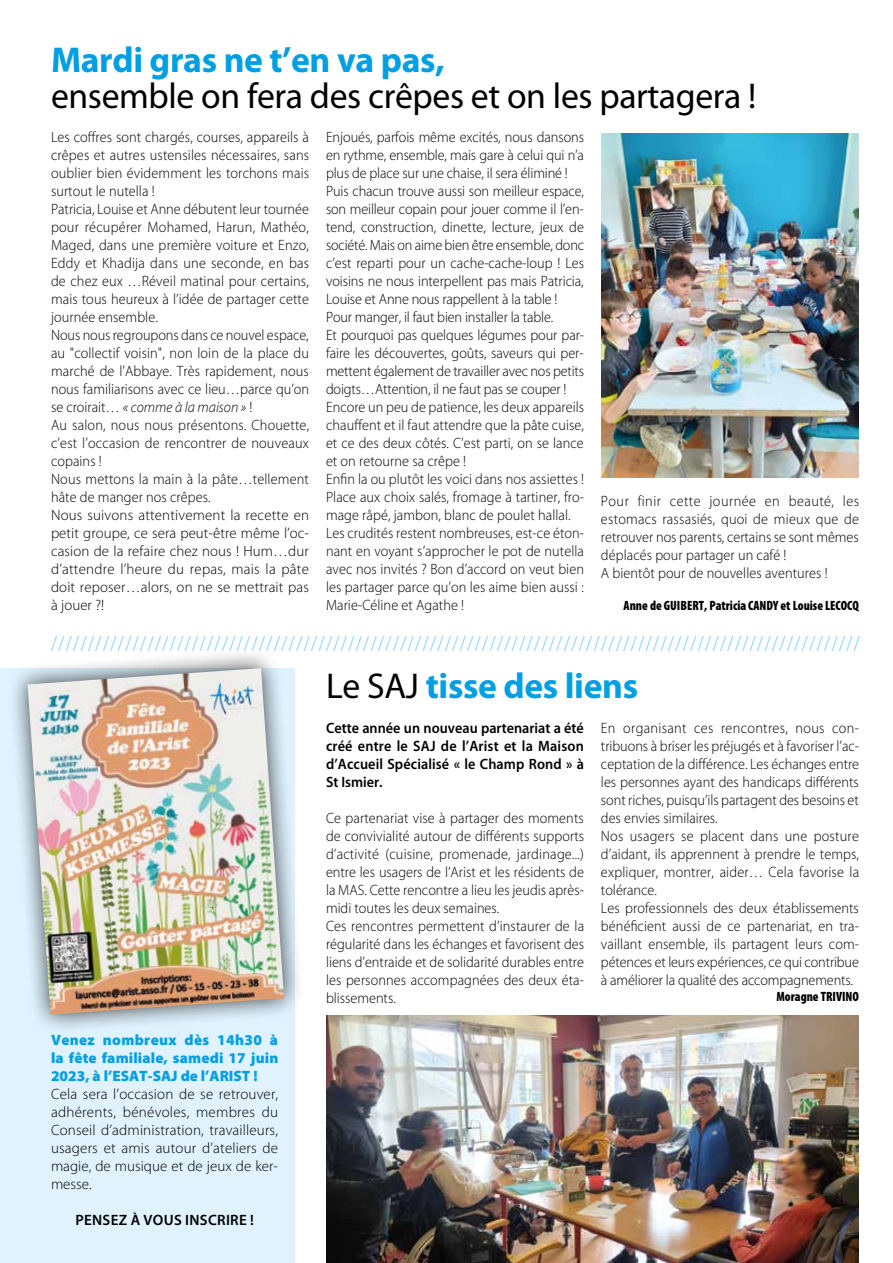
<style>
.page{position:relative;width:893px;height:1263px;background:#fff}
.page>*{position:absolute;margin:0;border:0;box-sizing:border-box;transform-origin:0 0}
.t1{font:36px "Myriad Pro";letter-spacing:-.01em;color:#000}
.t2{font:700 36px "Myriad Pro";letter-spacing:-.01em;color:#009fe3}
.t3{font:300 condensed 18px "Univers LT Std";color:#83d0f5}
.t4{font:300 15px/18px "Myriad Pro";letter-spacing:.005em;color:#000;scale:.95 1}
.t5{font:300 15px/18px "Myriad Pro";letter-spacing:.005em;color:#000;text-align:justify}
.t6{font:600 15px/18px "Myriad Pro";letter-spacing:.005em;color:#000;text-align:justify;scale:.95 1}
.t7{font:900 15px/18px "Myriad Pro";letter-spacing:.01em;color:#009fe3;text-align:justify}
.t8{font:600 15px "Myriad Pro";letter-spacing:.005em;color:#000}
.t9{font:900 condensed 13.5px "Myriad Pro";color:#000;scale:.96 1}
.s1{font-style:italic}
.s2{font-weight:400;color:#000}
</style>
<div class="page">
<div style="left:0;top:669px;width:294px;height:594px;background:#dff2fd"></div>
<img style="left:601px;top:134px;width:258px;height:344px">
<img style="left:326px;top:1015px;width:533px;height:248px">
<div style="left:8px;top:648px;width:296px;height:386px;background:#000;opacity:.75"></div>
<img style="left:28px;top:668px;width:256px;height:346px">
<h1 class="t2" style="left:51px;top:39px;width:395px">Mardi gras ne t’en va pas,</h1>
<h1 class="t1" style="left:51px;top:76px;width:707px">ensemble on fera des crêpes et on les partagera !</h1>
<p class="t4" style="left:51px;top:128px;width:273px">Les coffres sont chargés, courses, appareils à crêpes et autres ustensiles nécessaires, sans oublier bien évidemment les torchons mais surtout le nutella !<br>Patricia, Louise et Anne débutent leur tournée pour récupérer Mohamed, Harun, Mathéo, Maged, dans une première voiture et Enzo, Eddy et Khadija dans une seconde, en bas de chez eux …Réveil matinal pour certains, mais tous heureux à l’idée de partager cette journée ensemble.<br>Nous nous regroupons dans ce nouvel espace, au "collectif voisin", non loin de la place du marché de l’Abbaye. Très rapidement, nous nous familiarisons avec ce lieu…parce qu’on se croirait… <span class="s1">« comme à la maison »</span> !<br>Au salon, nous nous présentons. Chouette, c’est l’occasion de rencontrer de nouveaux copains !<br>Nous mettons la main à la pâte…tellement hâte de manger nos crêpes.<br>Nous suivons attentivement la recette en petit groupe, ce sera peut-être même l’oc&shy;casion de la refaire chez nous ! Hum…dur d’attendre l’heure du repas, mais la pâte doit reposer…alors, on ne se mettrait pas à jouer ?!</p>
<p class="t4" style="left:326px;top:128px;width:273px">Enjoués, parfois même excités, nous dansons en rythme, ensemble, mais gare à celui qui n’a plus de place sur une chaise, il sera éliminé !<br>Puis chacun trouve aussi son meilleur espace, son meilleur copain pour jouer comme il l’en&shy;tend, construction, dinette, lecture, jeux de société. Mais on aime bien être ensemble, donc c’est reparti pour un cache-cache-loup ! Les voisins ne nous interpellent pas mais Patricia, Louise et Anne nous rappellent à la table !<br>Pour manger, il faut bien installer la table.<br>Et pourquoi pas quelques légumes pour par&shy;faire les découvertes, goûts, saveurs qui per&shy;mettent également de travailler avec nos petits doigts…Attention, il ne faut pas se couper !<br>Encore un peu de patience, les deux appareils chauffent et il faut attendre que la pâte cuise, et ce des deux côtés. C’est parti, on se lance et on retourne sa crêpe !<br>Enfin la ou plutôt les voici dans nos assiettes !<br>Place aux choix salés, fromage à tartiner, fro&shy;mage râpé, jambon, blanc de poulet hallal.<br>Les crudités restent nombreuses, est-ce éton&shy;nant en voyant s’approcher le pot de nutella avec nos invités ? Bon d’accord on veut bien les partager parce qu’on les aime bien aussi :<br>Marie-Céline et Agathe !</p>
<p class="t4" style="left:601px;top:492px;width:273px">Pour finir cette journée en beauté, les estomacs rassasiés, quoi de mieux que de retrouver nos parents, certains se sont mêmes déplacés pour partager un café !<br>A bientôt pour de nouvelles aventures !</p>
<p class="t9" style="left:624px;top:597px;width:247px">Anne de GUIBERT, Patricia CANDY et Louise LECOCQ</p>
<p class="t3" style="left:51px;top:632px;width:810px">/////////////////////////////////////////////////////////////////////////////////////////////////////////////</p>
<h1 class="t2" style="left:326px;top:665px;width:314px"><span class="s2">Le SAJ</span> tisse des liens</h1>
<p class="t7" style="left:51px;top:1031px;width:229px">Venez nombreux dès 14h30 à la fête familiale, samedi 17 juin 2023, à l’ESAT-SAJ de l’ARIST !</p>
<p class="t5" style="left:51px;top:1085px;width:229px">Cela sera l’occasion de se retrouver, adhérents, bénévoles, membres du Conseil d’administration, travailleurs, usagers et amis autour d’ateliers de magie, de musique et de jeux de ker&shy;messe.</p>
<p class="t8" style="left:76px;top:1211px;width:180px">PENSEZ À VOUS INSCRIRE !</p>
<p class="t6" style="left:326px;top:719px;width:273px">Cette année un nouveau partenariat a été créé entre le SAJ de l’Arist et la Maison d’Accueil Spécialisé « le Champ Rond » à St Ismier.</p>
<p class="t4" style="left:326px;top:809px;width:273px">Ce partenariat vise à partager des moments de convivialité autour de différents supports d’activité (cuisine, promenade, jardinage...) entre les usagers de l’Arist et les résidents de la MAS. Cette rencontre a lieu les jeudis après&shy;midi toutes les deux semaines.<br>Ces rencontres permettent d’instaurer de la régularité dans les échanges et favorisent des liens d’entraide et de solidarité durables entre les personnes accompagnées des deux éta&shy;blissements.</p>
<p class="t4" style="left:601px;top:719px;width:273px">En organisant ces rencontres, nous con&shy;tribuons à briser les préjugés et à favoriser l’ac&shy;ceptation de la différence. Les échanges entre les personnes ayant des handicaps différents sont riches, puisqu’ils partagent des besoins et des envies similaires.<br>Nos usagers se placent dans une posture d’aidant, ils apprennent à prendre le temps, expliquer, montrer, aider… Cela favorise la tolérance.<br>Les professionnels des deux établissements bénéficient aussi de ce partenariat, en tra&shy;vaillant ensemble, ils partagent leurs com&shy;pétences et leurs expériences, ce qui contribue à améliorer la qualité des accompagnements.</p>
<p class="t9" style="left:776px;top:988px;width:87px">Moragne TRIVINO</p>
</div>
